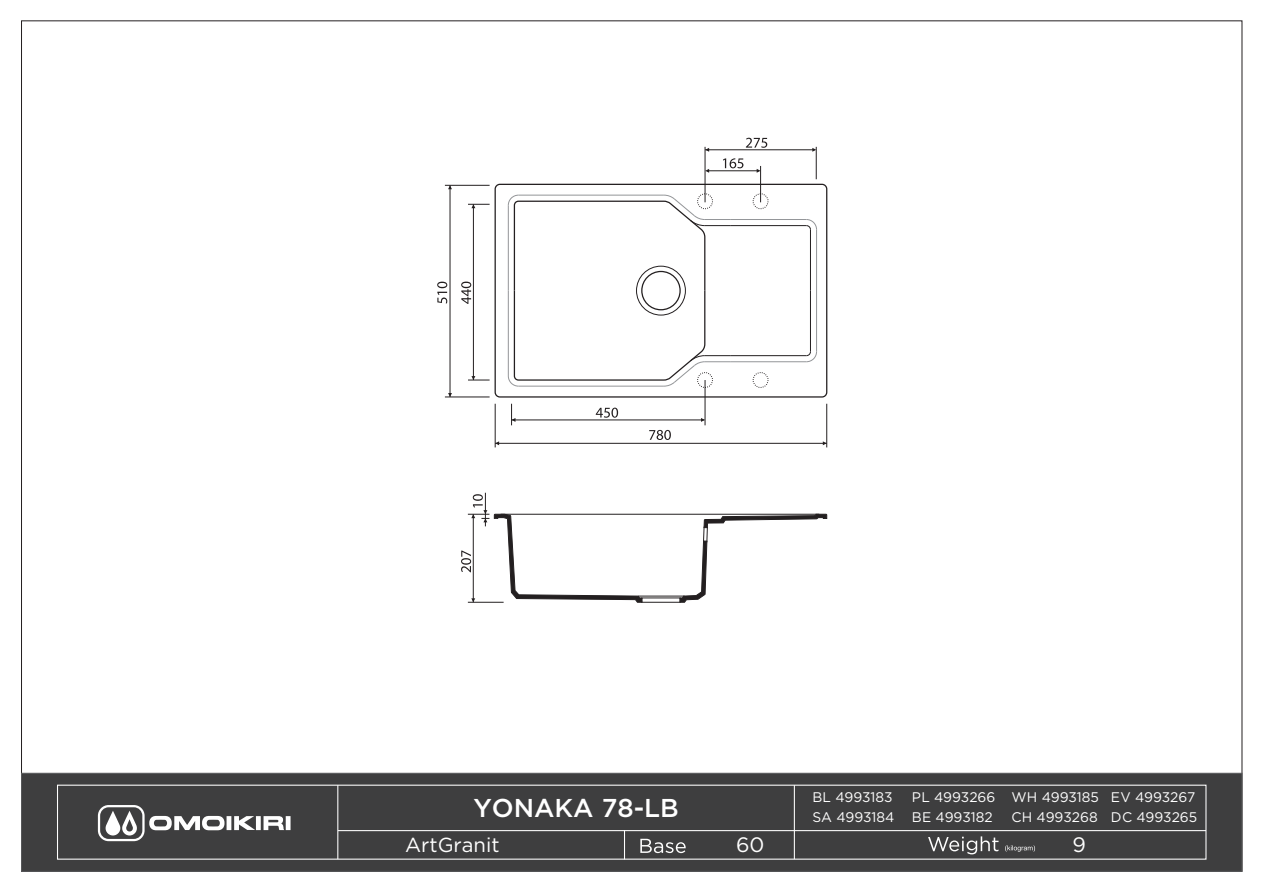
<style>
.page{position:relative;width:1263px;height:893px;background:#fff}
.page>*{position:absolute;margin:0;border:0;box-sizing:border-box;transform-origin:0 0}
.t1{font:500 25.8px "Gotham Pro";color:#fff}
.t2{font:20.85px "Gotham Pro";color:#fff}
.t3{font:20.25px "Gotham Pro";color:#fff}
.t4{font:13.95px/19.5px "Gotham Pro";color:#fff}
</style>
<div class="page">
<div style="left:21px;top:773px;width:1221px;height:98px;background:#3e3e3f;border:1px solid #57585a"></div>
<hr style="left:338px;top:830px;width:868px;height:1px;background:#fff">
<hr style="left:337px;top:785px;width:1px;height:74px;background:#fff">
<svg style="left:98px;top:805px;width:193px;height:36px"></svg>
<svg style="left:624px;top:831px;width:1px;height:27px"></svg>
<svg style="left:640px;top:839px;width:46px;height:14px"></svg>
<svg style="left:928px;top:836px;width:70px;height:18px"></svg>
<svg style="left:1005px;top:845px;width:30px;height:7px"></svg>
<div style="left:57px;top:785px;width:1149px;height:75px;border:1px solid #fff"></div>
<hr style="left:794px;top:785px;width:1px;height:74px;background:#fff">
<svg style="left:461px;top:493px;width:366px;height:110px"></svg>
<div style="left:494px;top:184px;width:333px;height:214px;border:1px solid #231f20;border-radius:5px"></div>
<div style="left:697px;top:194px;width:16px;height:15px;border:1px dashed #231f20;border-radius:50%"></div>
<div style="left:753px;top:194px;width:15px;height:15px;border:1px dashed #231f20;border-radius:50%"></div>
<div style="left:697px;top:372px;width:16px;height:16px;border:1px dashed #231f20;border-radius:50%"></div>
<div style="left:753px;top:372px;width:15px;height:16px;border:1px dashed #231f20;border-radius:50%"></div>
<hr style="left:707px;top:171px;width:51px;height:1px;background:#231f20">
<hr style="left:760px;top:166px;width:1px;height:36px;background:#231f20">
<hr style="left:705px;top:147px;width:1px;height:55px;background:#231f20">
<svg style="left:705px;top:169px;width:4px;height:4px"></svg>
<svg style="left:723px;top:158px;width:20px;height:10px"></svg>
<hr style="left:816px;top:147px;width:1px;height:32px;background:#231f20">
<hr style="left:705px;top:150px;width:109px;height:1px;background:#231f20">
<svg style="left:705px;top:148px;width:4px;height:4px"></svg>
<svg style="left:812px;top:148px;width:4px;height:4px"></svg>
<svg style="left:746px;top:138px;width:21px;height:10px"></svg>
<hr style="left:511px;top:420px;width:193px;height:1px;background:#231f20">
<svg style="left:511px;top:404px;width:4px;height:21px"></svg>
<svg style="left:701px;top:418px;width:4px;height:4px"></svg>
<hr style="left:495px;top:443px;width:332px;height:1px;background:#231f20">
<hr style="left:495px;top:404px;width:1px;height:43px;background:#231f20">
<hr style="left:826px;top:404px;width:1px;height:43px;background:#231f20">
<svg style="left:649px;top:430px;width:22px;height:10px"></svg>
<hr style="left:705px;top:380px;width:1px;height:45px;background:#231f20">
<svg style="left:596px;top:408px;width:22px;height:10px"></svg>
<hr style="left:473px;top:204px;width:1px;height:176px;background:#231f20">
<svg style="left:468px;top:204px;width:22px;height:4px"></svg>
<svg style="left:468px;top:376px;width:22px;height:5px"></svg>
<svg style="left:461px;top:282px;width:10px;height:22px"></svg>
<hr style="left:450px;top:185px;width:1px;height:212px;background:#231f20">
<svg style="left:448px;top:393px;width:4px;height:4px"></svg>
<hr style="left:445px;top:185px;width:45px;height:1px;background:#231f20">
<hr style="left:445px;top:397px;width:45px;height:1px;background:#231f20">
<svg style="left:437px;top:282px;width:10px;height:22px"></svg>
<svg style="left:806px;top:219px;width:11px;height:11px"></svg>
<hr style="left:810px;top:230px;width:1px;height:61px;background:#231f20">
<hr style="left:816px;top:230px;width:1px;height:122px;background:#939598">
<hr style="left:730px;top:219px;width:76px;height:1px;background:#939598">
<hr style="left:730px;top:225px;width:76px;height:1px;background:#231f20">
<svg style="left:806px;top:351px;width:11px;height:11px"></svg>
<hr style="left:810px;top:291px;width:1px;height:61px;background:#231f20">
<hr style="left:518px;top:386px;width:146px;height:1px;background:#939598">
<hr style="left:730px;top:361px;width:76px;height:1px;background:#939598">
<hr style="left:730px;top:355px;width:76px;height:1px;background:#231f20">
<svg style="left:508px;top:195px;width:222px;height:191px"></svg>
<h1 class="t1" style="left:473px;top:793px;width:207px">YONAKA 78-LB</h1>
<h3 class="t3" style="left:405px;top:834px;width:96px">ArtGranit</h3>
<p class="t4" style="left:812px;top:787px;width:384px;text-indent:100px">PL 4993266 WH 4993185 EV 4993267<br>SA 4993184 BE 4993182</p>
<p class="t4" style="left:812px;top:787px;width:82px">BL 4993183</p>
<p class="t4" style="left:1011px;top:807px;width:187px">CH 4993268 DC 4993265</p>
<h2 class="t2" style="left:736px;top:833px;width:30px">60</h2>
<h2 class="t2" style="left:1072px;top:833px;width:15px">9</h2>
</div>
